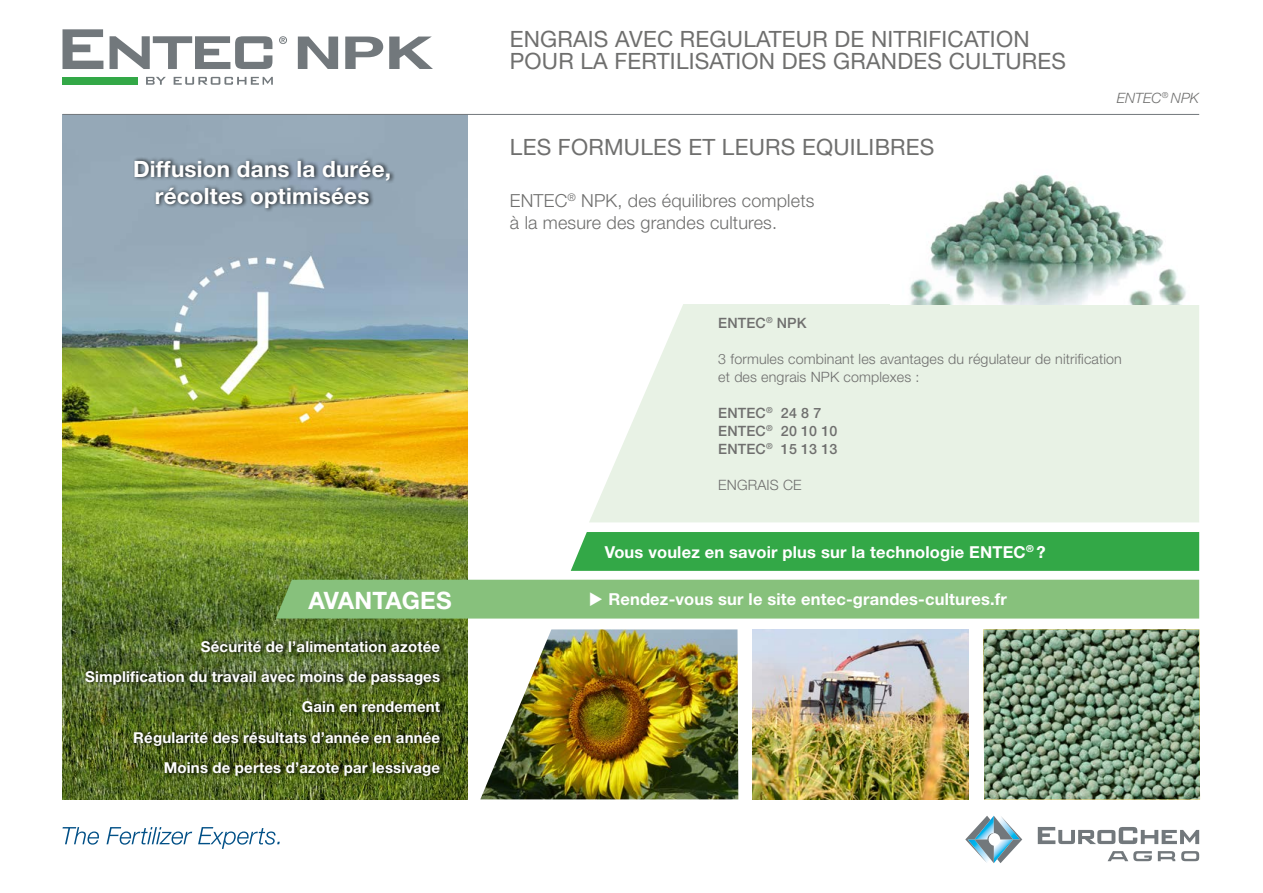
<style>
.page{position:relative;width:1263px;height:893px;background:#fff}
.page>*{position:absolute;margin:0;border:0;box-sizing:border-box;transform-origin:0 0}
.t1{font:700 45.15px "Helvetica";color:#72787c;scale:1.52 1}
.t2{font:700 24px "Helvetica Neue CE";color:#fff}
.t3{font:22.5px/22.6px "Helvetica Neue";letter-spacing:.01em;color:#6f6f6e}
.t4{font:700 22.5px/27px "Helvetica Neue";letter-spacing:.01em;color:#fff;text-align:center}
.t5{font:300 18px/22.5px "Helvetica Neue";letter-spacing:.01em;color:#6f6f6e}
.t6{font:700 16.5px "Helvetica Neue";letter-spacing:.01em;color:#fff}
.t7{font:700 15px/30.3px "Helvetica Neue";letter-spacing:.01em;color:#fff;text-align:right}
.t8{font:300 14.25px/18px "Helvetica Neue";letter-spacing:.01em;color:#6f6f6e}
.t9{font:500 14.25px/18px "Helvetica Neue";letter-spacing:.01em;color:#6f6f6e}
.t10{font:italic 300 14.25px "Helvetica Neue";letter-spacing:.005em;color:#6f6f6e}
</style>
<div class="page">
<svg style="left:1107px;top:851px;width:92px;height:10px"></svg>
<svg style="left:965px;top:816px;width:57px;height:47px"></svg>
<svg style="left:1038px;top:827px;width:161px;height:17px"></svg>
<svg style="left:63px;top:827px;width:217px;height:22px"></svg>
<div style="left:63px;top:77px;width:75px;height:8px;background:#33a847"></div>
<svg style="left:146px;top:77px;width:20px;height:8px"></svg>
<svg style="left:174px;top:77px;width:99px;height:8px"></svg>
<svg style="left:279px;top:36px;width:8px;height:8px"></svg>
<svg style="left:63px;top:29px;width:209px;height:40px"></svg>
<img style="left:63px;top:115px;width:405px;height:684px">
<svg style="left:84px;top:636px;width:362px;height:144px;background:#4c5f23"></svg>
<svg style="left:589px;top:304px;width:610px;height:218px;background:#e9f3e7"></svg>
<div style="left:133px;top:156px;width:263px;height:56px;background:#000;opacity:.8"></div>
<img style="left:752px;top:629px;width:216px;height:170px">
<img style="left:983px;top:629px;width:217px;height:170px">
<hr style="left:63px;top:114px;width:1136px;height:1px;background:#72787c">
<img style="left:480px;top:629px;width:258px;height:170px">
<div style="left:571px;top:532px;width:628px;height:39px;background:#33a847"></div>
<div style="left:276px;top:580px;width:923px;height:39px;background:#87c17c"></div>
<img style="left:910px;top:175px;width:276px;height:129px">
<h1 class="t1" style="left:293px;top:26px;width:94px">NPK</h1>
<h3 class="t4" style="left:133px;top:155px;width:260px">Diffusion dans la durée, récoltes optimisées</h3>
<h2 class="t2" style="left:308px;top:585px;width:145px">AVANTAGES</h2>
<p class="t7" style="left:85px;top:631px;width:356px">Sécurité de l’alimentation azotée<br>Simplification du travail avec moins de passages Gain en rendement<br>Régularité des résultats d’année en année<br>Moins de pertes d’azote par lessivage</p>
<h3 class="t3" style="left:510px;top:27px;width:558px">ENGRAIS AVEC REGULATEUR DE NITRIFICATION<br>POUR LA FERTILISATION DES GRANDES CULTURES</h3>
<h3 class="t3" style="left:510px;top:135px;width:426px">LES FORMULES ET LEURS EQUILIBRES</h3>
<p class="t5" style="left:510px;top:188px;width:306px">ENTEC<sup>®</sup> NPK, des équilibres complets à la mesure des grandes cultures.</p>
<p class="t10" style="left:1117px;top:89px;width:84px">ENTEC<sup>®</sup> NPK</p>
<p class="t9" style="left:718px;top:314px;width:90px">ENTEC<sup>®</sup> NPK</p>
<p class="t8" style="left:718px;top:350px;width:405px">3 formules combinant les avantages du régulateur de nitrification et des engrais NPK complexes :</p>
<p class="t9" style="left:718px;top:404px;width:121px">ENTEC<sup>®</sup> 24 8 7<br>ENTEC<sup>®</sup> 20 10 10<br>ENTEC<sup>®</sup> 15 13 13</p>
<p class="t8" style="left:718px;top:476px;width:85px">ENGRAIS CE</p>
<p class="t6" style="left:605px;top:541px;width:442px">Vous voulez en savoir plus sur la technologie ENTEC<sup>®</sup> ?</p>
<p class="t6" style="left:589px;top:589px;width:419px">◆ Rendez-vous sur le site entec-grandes-cultures.fr</p>
</div>
